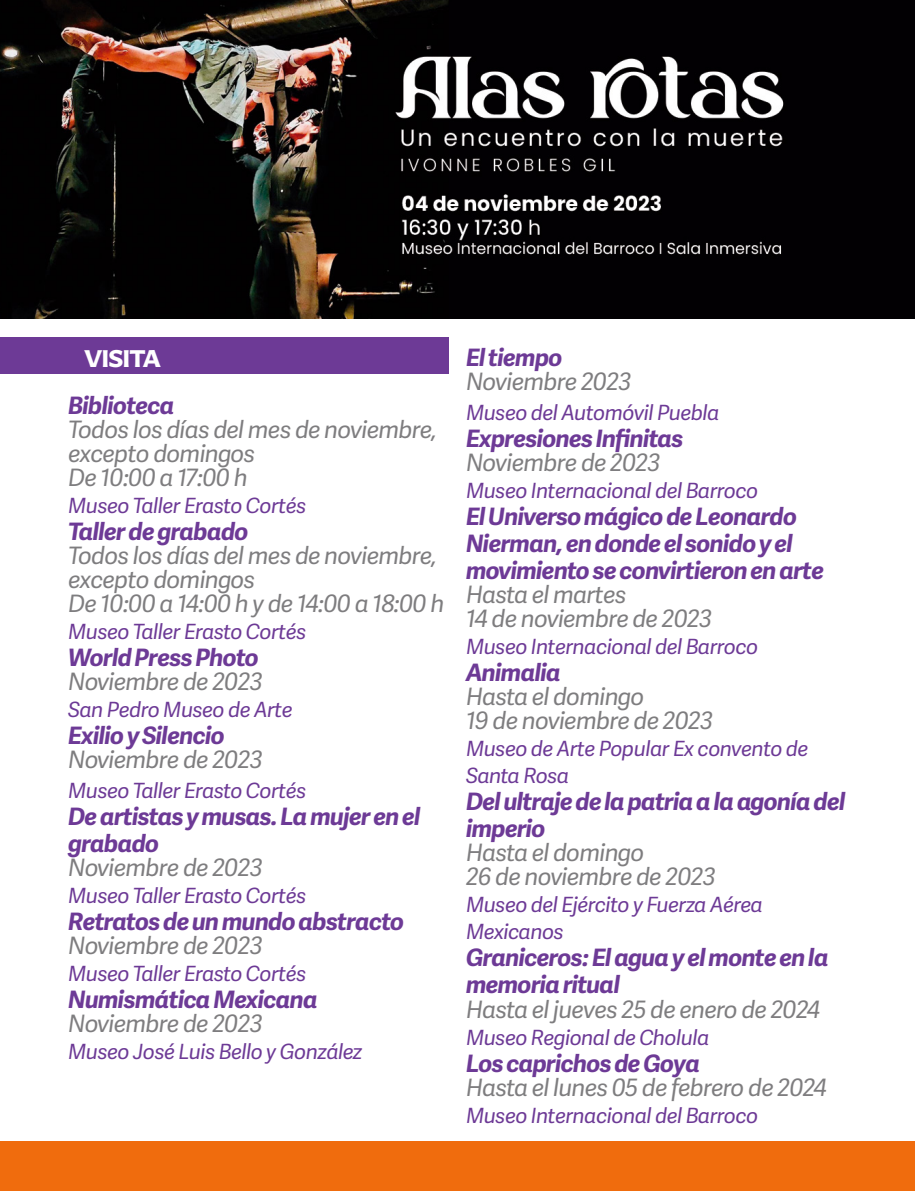
<style>
.page{position:relative;width:915px;height:1191px;background:#fff}
.page>*{position:absolute;margin:0;border:0;box-sizing:border-box;transform-origin:0 0}
.SUBS_T2{font:italic 24px/24px "Adelle Sans";letter-spacing:-.03em;color:#7e7d7f}
.SUBS_T2-2{font:italic 700 24px/27px "Adelle Sans";letter-spacing:-.03em;color:#6d3a96}
.TITULOS_1{font:900 24px "Heroica";letter-spacing:-.05em;color:#fff}
.SUBS_T2-3{font:italic 21px/27px "Adelle Sans";letter-spacing:-.025em;color:#6d3a96}
</style>
<div class="page">
<div style="left:0;top:1141px;width:914px;height:50px;background:#f06c0d"></div>
<img style="left:0;top:0;width:914px;height:319px">
<div style="left:0;top:337px;width:449px;height:37px;background:#6d3a96"></div>
<p class="TITULOS_1" style="left:84px;top:342px;width:78px">VISITA</p>
<p class="SUBS_T2-2" style="left:68px;top:391px;width:108px">Biblioteca</p>
<p class="SUBS_T2" style="left:68px;top:416px;width:370px">Todos los días del mes de noviembre, excepto domingos</p>
<p class="SUBS_T2" style="left:68px;top:464px;width:181px">De 10:00 a 17:00 h</p>
<p class="SUBS_T2-3" style="left:68px;top:491px;width:240px">Museo Taller Erasto Cortés</p>
<p class="SUBS_T2-2" style="left:68px;top:517px;width:182px">Taller de grabado</p>
<p class="SUBS_T2" style="left:68px;top:542px;width:370px">Todos los días del mes de noviembre, excepto domingos</p>
<p class="SUBS_T2" style="left:68px;top:590px;width:378px">De 10:00 a 14:00 h y de 14:00 a 18:00 h</p>
<p class="SUBS_T2-3" style="left:68px;top:617px;width:240px">Museo Taller Erasto Cortés</p>
<p class="SUBS_T2-2" style="left:68px;top:643px;width:192px">World Press Photo</p>
<p class="SUBS_T2" style="left:68px;top:668px;width:196px">Noviembre de 2023</p>
<p class="SUBS_T2-3" style="left:68px;top:695px;width:226px">San Pedro Museo de Arte</p>
<p class="SUBS_T2-2" style="left:68px;top:721px;width:158px">Exilio y Silencio</p>
<p class="SUBS_T2" style="left:68px;top:746px;width:196px">Noviembre de 2023</p>
<p class="SUBS_T2-3" style="left:68px;top:776px;width:240px">Museo Taller Erasto Cortés</p>
<p class="SUBS_T2-2" style="left:68px;top:802px;width:354px">De artistas y musas. La mujer en el grabado</p>
<p class="SUBS_T2" style="left:68px;top:854px;width:196px">Noviembre de 2023</p>
<p class="SUBS_T2-3" style="left:68px;top:881px;width:240px">Museo Taller Erasto Cortés</p>
<p class="SUBS_T2-2" style="left:68px;top:907px;width:338px">Retratos de un mundo abstracto</p>
<p class="SUBS_T2" style="left:68px;top:932px;width:196px">Noviembre de 2023</p>
<p class="SUBS_T2-3" style="left:68px;top:959px;width:240px">Museo Taller Erasto Cortés</p>
<p class="SUBS_T2-2" style="left:68px;top:985px;width:251px">Numismática Mexicana</p>
<p class="SUBS_T2" style="left:68px;top:1010px;width:196px">Noviembre de 2023</p>
<p class="SUBS_T2-3" style="left:68px;top:1037px;width:296px">Museo José Luis Bello y González</p>
<p class="SUBS_T2-2" style="left:466px;top:343px;width:98px">El tiempo</p>
<p class="SUBS_T2" style="left:466px;top:369px;width:167px">Noviembre 2023</p>
<p class="SUBS_T2-3" style="left:466px;top:398px;width:255px">Museo del Automóvil Puebla</p>
<p class="SUBS_T2-2" style="left:466px;top:424px;width:219px">Expresiones Infinitas</p>
<p class="SUBS_T2" style="left:466px;top:450px;width:196px">Noviembre de 2023</p>
<p class="SUBS_T2-3" style="left:466px;top:476px;width:293px">Museo Internacional del Barroco</p>
<p class="SUBS_T2-2" style="left:466px;top:502px;width:359px">El Universo mágico de Leonardo<br>Nierman, en donde el sonido y el movimiento se convirtieron en arte</p>
<p class="SUBS_T2" style="left:466px;top:582px;width:162px">Hasta el martes</p>
<p class="SUBS_T2" style="left:466px;top:606px;width:248px">14 de noviembre de 2023</p>
<p class="SUBS_T2-3" style="left:466px;top:632px;width:293px">Museo Internacional del Barroco</p>
<p class="SUBS_T2-2" style="left:466px;top:658px;width:96px">Animalia</p>
<p class="SUBS_T2" style="left:466px;top:684px;width:180px">Hasta el domingo</p>
<p class="SUBS_T2" style="left:466px;top:708px;width:249px">19 de noviembre de 2023</p>
<p class="SUBS_T2-3" style="left:466px;top:734px;width:344px">Museo de Arte Popular Ex convento de<br>Santa Rosa</p>
<p class="SUBS_T2-2" style="left:466px;top:787px;width:381px">Del ultraje de la patria a la agonía del imperio</p>
<p class="SUBS_T2" style="left:466px;top:840px;width:180px">Hasta el domingo</p>
<p class="SUBS_T2" style="left:466px;top:864px;width:251px">26 de noviembre de 2023</p>
<p class="SUBS_T2-3" style="left:466px;top:890px;width:298px">Museo del Ejército y Fuerza Aérea<br>Mexicanos</p>
<p class="SUBS_T2-2" style="left:466px;top:943px;width:364px">Graniceros: El agua y el monte en la memoria ritual</p>
<p class="SUBS_T2" style="left:466px;top:996px;width:355px">Hasta el jueves 25 de enero de 2024</p>
<p class="SUBS_T2-3" style="left:466px;top:1022px;width:245px">Museo Regional de Cholula</p>
<p class="SUBS_T2-2" style="left:466px;top:1048px;width:235px">Los caprichos de Goya</p>
<p class="SUBS_T2" style="left:466px;top:1074px;width:362px">Hasta el lunes 05 de febrero de 2024</p>
<p class="SUBS_T2-3" style="left:466px;top:1100px;width:293px">Museo Internacional del Barroco</p>
</div>
